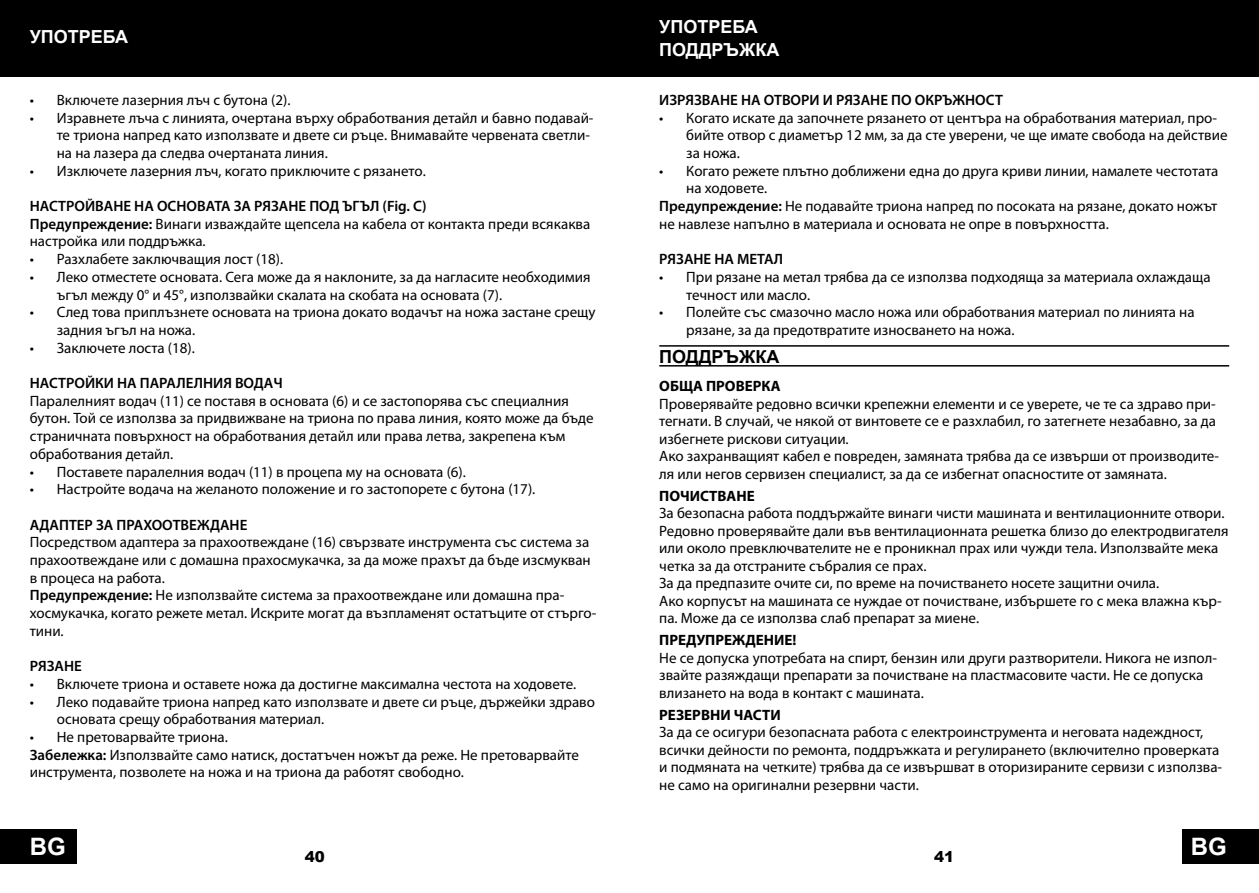
<style>
.page{position:relative;width:1259px;height:893px;background:#fff}
.page>*{position:absolute;margin:0;border:0;box-sizing:border-box;transform-origin:0 0}
.t1{font:700 24px "Arial";color:#fff}
.t2{font:700 18px/22.6px "Arial";color:#fff}
.t3{font:700 18px "Arial";color:#000}
.t4{font:15px/17.7px "Myriad Pro";color:#000}
.t5{font:600 15px "Myriad Pro";color:#000}
.t6{font:700 15px "Myriad Pro";color:#000}
.t7{font:900 15px "Arial";color:#000}
.s1{font-weight:600}
</style>
<div class="page">
<div style="left:0;top:829px;width:77px;height:34px;background:#000"></div>
<div style="left:0;top:0;width:629px;height:77px;background:#000"></div>
<div style="left:629px;top:0;width:630px;height:77px;background:#000"></div>
<div style="left:1182px;top:829px;width:77px;height:34px;background:#000"></div>
<hr style="left:659px;top:345px;width:570px;height:2px;background:#000">
<hr style="left:659px;top:365px;width:570px;height:2px;background:#000">
<p class="t2" style="left:30px;top:25px;width:100px">УПОТРЕБА</p>
<p class="t4" style="left:30px;top:91px;width:262px">• Включете лазерния лъч с бутона (2).</p>
<p class="t4" style="left:57px;top:108px;width:538px;text-indent:-27px">• Изравнете лъча с линията, очертана върху обработвания детайл и бавно подавай&shy;те триона напред като използвате и двете си ръце. Внимавайте червената светли&shy;на на лазера да следва очертаната линия.</p>
<p class="t4" style="left:30px;top:161px;width:397px">• Изключете лазерния лъч, когато приключите с рязането.</p>
<p class="t4" style="left:30px;top:197px;width:562px"><span class="s1">НАСТРОЙВАНЕ НА ОСНОВАТА ЗА РЯЗАНЕ ПОД ЪГЪЛ (Fig. С)<br>Предупреждение:</span> Винаги изваждайте щепсела на кабела от контакта преди всякаква настройка или поддръжка.</p>
<p class="t4" style="left:30px;top:250px;width:255px">• Разхлабете заключващия лост (18).</p>
<p class="t4" style="left:57px;top:268px;width:535px;text-indent:-27px">• Леко отместете основата. Сега може да я наклоните, за да нагласите необходимия ъгъл между 0° и 45°, използвайки скалата на скобата на основата (7).</p>
<p class="t4" style="left:57px;top:303px;width:540px;text-indent:-27px">• След това приплъзнете основата на триона докато водачът на ножа застане срещу задния ъгъл на ножа.</p>
<p class="t4" style="left:30px;top:338px;width:167px">• Заключете лоста (18).</p>
<p class="t5" style="left:30px;top:373px;width:254px">НАСТРОЙКИ НА ПАРАЛЕЛНИЯ ВОДАЧ</p>
<p class="t4" style="left:30px;top:392px;width:565px">Паралелният водач (11) се поставя в основата (6) и се застопорява със специалния бутон. Той се използва за придвижване на триона по права линия, която може да бъде страничната повърхност на обработвания детайл или права летва, закрепена към обработвания детайл.</p>
<p class="t4" style="left:30px;top:462px;width:438px">• Поставете паралелния водач (11) в процепа му на основата (6).</p>
<p class="t4" style="left:30px;top:480px;width:507px">• Настройте водача на желаното положение и го застопорете с бутона (17).</p>
<p class="t5" style="left:30px;top:515px;width:219px">АДАПТЕР ЗА ПРАХООТВЕЖДАНЕ</p>
<p class="t4" style="left:30px;top:533px;width:568px">Посредством адаптера за прахоотвеждане (16) свързвате инструмента със система за прахоотвеждане или с домашна прахосмукачка, за да може прахът да бъде изсмукван в процеса на работа.<br><span class="s1">Предупреждение:</span> Не използвайте система за прахоотвеждане или домашна пра&shy;хосмукачка, когато режете метал. Искрите могат да възпламенят остатъците от стърго&shy;тини.</p>
<p class="t5" style="left:30px;top:657px;width:54px">РЯЗАНЕ</p>
<p class="t4" style="left:30px;top:675px;width:548px">• Включете триона и оставете ножа да достигне максимална честота на ходовете.</p>
<p class="t4" style="left:57px;top:692px;width:540px;text-indent:-27px">• Леко подавайте триона напред като използвате и двете си ръце, държейки здраво основата срещу обработвания материал.</p>
<p class="t4" style="left:30px;top:728px;width:550px">• Не претоварвайте триона.<br><span class="s1">Забележка:</span> Използвайте само натиск, достатъчен ножът да реже. Не претоварвайте инструмента, позволете на ножа и на триона да работят свободно.</p>
<p class="t2" style="left:659px;top:16px;width:122px">УПОТРЕБА<br>ПОДДРЪЖКА</p>
<p class="t5" style="left:659px;top:90px;width:345px">ИЗРЯЗВАНЕ НА ОТВОРИ И РЯЗАНЕ ПО ОКРЪЖНОСТ</p>
<p class="t4" style="left:686px;top:108px;width:543px;text-indent:-27px">• Когато искате да започнете рязането от центъра на обработвания материал, про&shy;бийте отвор с диаметър 12 мм, за да сте уверени, че ще имате свобода на действие за ножа.</p>
<p class="t4" style="left:659px;top:161px;width:560px">• Когато режете плътно доближени една до друга криви линии, намалете честотата</p>
<p class="t4" style="left:686px;top:179px;width:83px">на ходовете.</p>
<p class="t4" style="left:659px;top:197px;width:560px"><span class="s1">Предупреждение:</span> Не подавайте триона напред по посоката на рязане, докато ножът</p>
<p class="t4" style="left:659px;top:215px;width:451px">не навлезе напълно в материала и основата не опре в повърхността.</p>
<p class="t5" style="left:659px;top:250px;width:125px">РЯЗАНЕ НА МЕТАЛ</p>
<p class="t4" style="left:686px;top:268px;width:526px;text-indent:-27px">• При рязане на метал трябва да се използва подходяща за материала охлаждаща течност или масло.</p>
<p class="t4" style="left:686px;top:303px;width:510px;text-indent:-27px">• Полейте със смазочно масло ножа или обработвания материал по линията на рязане, за да предотвратите износването на ножа.</p>
<p class="t3" style="left:659px;top:344px;width:122px">ПОДДРЪЖКА</p>
<p class="t6" style="left:659px;top:376px;width:123px">ОБЩА ПРОВЕРКА</p>
<p class="t4" style="left:659px;top:394px;width:561px">Проверявайте редовно всички крепежни елементи и се уверете, че те са здраво при&shy;тегнати. В случай, че някой от винтовете се е разхлабил, го затегнете незабавно, за да избегнете рискови ситуации.<br>Ако захранващият кабел е повреден, замяната трябва да се извърши от производите&shy;ля или негов сервизен специалист, за да се избегнат опасностите от замяната.</p>
<p class="t6" style="left:659px;top:486px;width:97px">ПОЧИСТВАНЕ</p>
<p class="t4" style="left:659px;top:504px;width:571px">За безопасна работа поддържайте винаги чисти машината и вентилационните отвори.<br>Редовно проверявайте дали във вентилационната решетка близо до електродвигателя или около превключвателите не е проникнал прах или чужди тела. Използвайте мека четка за да отстраните събралия се прах.<br>За да предпазите очите си, по време на почистването носете защитни очила.<br>Ако корпусът на машината се нуждае от почистване, избършете го с мека влажна кър&shy;па. Може да се използва слаб препарат за миене.</p>
<p class="t6" style="left:659px;top:630px;width:139px">ПРЕДУПРЕЖДЕНИЕ!</p>
<p class="t4" style="left:659px;top:649px;width:559px">Не се допуска употребата на спирт, бензин или други разтворители. Никога не изпол&shy;звайте разяждащи препарати за почистване на пластмасовите части. Не се допуска влизането на вода в контакт с машината.</p>
<p class="t6" style="left:659px;top:705px;width:123px">РЕЗЕРВНИ ЧАСТИ</p>
<p class="t4" style="left:659px;top:723px;width:564px">За да се осигури безопасната работа с електроинструмента и неговата надеждност, всички дейности по ремонта, поддръжката и регулирането (включително проверката и подмяната на четките) трябва да се извършват в оторизираните сервизи с използва&shy;не само на оригинални резервни части.</p>
<h1 class="t1" style="left:30px;top:829px;width:37px">BG</h1>
<p class="t7" style="left:305px;top:846px;width:22px">40</p>
<p class="t7" style="left:934px;top:846px;width:22px">41</p>
<h1 class="t1" style="left:1191px;top:829px;width:37px">BG</h1>
</div>
